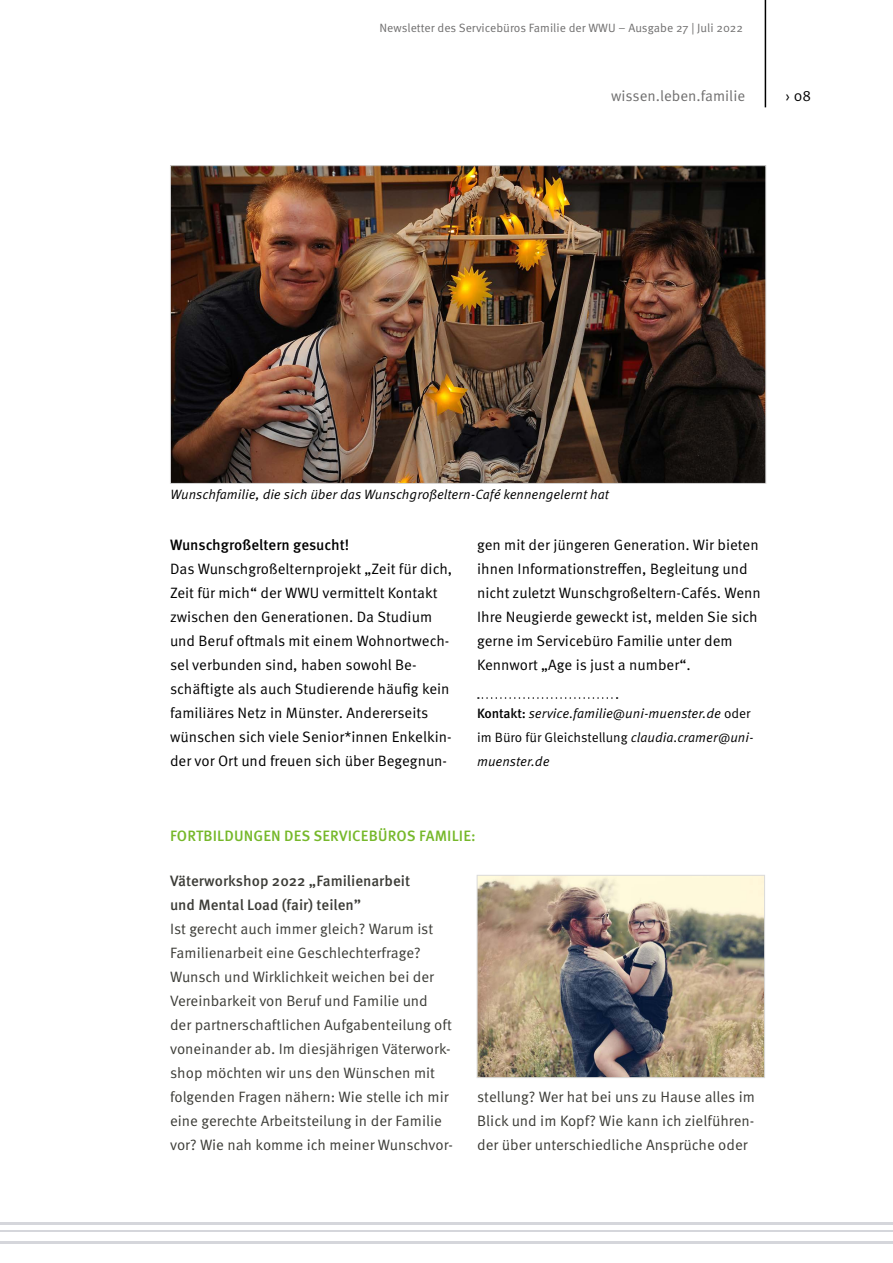
<style>
.page{position:relative;width:893px;height:1263px;background:#fff}
.page>*{position:absolute;margin:0;border:0;box-sizing:border-box;transform-origin:0 0}
.t1{font:15px/24px "Meta OT";color:#000}
.t2{font:15px/24px "Meta OT";color:#3c3c37}
.t3{font:500 15px/24px "Meta OT";color:#3c3c37}
.t4{font:500 15px "Meta OT";letter-spacing:.01em;color:#76b82a}
.t5{font:500 15px "Meta OT";letter-spacing:-.005em;color:#000}
.t6{font:15px "Meta OT";color:#706f6f}
.t7{font:italic 13.5px/24px "Meta OT";color:#000}
.t8{font:12px "Meta OT";color:#706f6f}
.s1{font-weight:500;font-style:normal}
.s2{font-style:normal}
</style>
<div class="page">
<hr style="left:765px;top:0;width:1px;height:107px;background:#000">
<hr style="left:0;top:1230px;width:893px;height:1px;background:#d5d6db">
<hr style="left:0;top:1241px;width:893px;height:3px;background:#d5d6db">
<hr style="left:0;top:1222px;width:893px;height:3px;background:#d5d6db">
<svg style="left:478px;top:697px;width:140px;height:2px"></svg>
<img style="left:479px;top:877px;width:284px;height:199px">
<div style="left:477px;top:875px;width:288px;height:203px;border:1px solid #dadada"></div>
<img style="left:172px;top:167px;width:592px;height:315px">
<p class="t8" style="left:380px;top:21px;width:365px">Newsletter des Servicebüros Familie der WWU – Ausgabe 27 | Juli 2022</p>
<p class="t6" style="left:611px;top:86px;width:135px">wissen.leben.familie</p>
<p class="t1" style="left:786px;top:84px;width:27px">› 08</p>
<p class="t7" style="left:171px;top:482px;width:440px">Wunschfamilie, die sich über das Wunschgroßeltern-Café kennengelernt hat</p>
<p class="t5" style="left:170px;top:535px;width:181px">Wunschgroßeltern gesucht!</p>
<p class="t1" style="left:170px;top:557px;width:284px">Das Wunschgroßelternprojekt „Zeit für dich, Zeit für mich“ der WWU vermittelt Kontakt zwischen den Generationen. Da Studium und Beruf oftmals mit einem Wohnortwech&shy;sel verbunden sind, haben sowohl Be&shy;schäftigte als auch Studierende häufig kein familiäres Netz in Münster. Andererseits wünschen sich viele Senior*innen Enkelkin&shy;der vor Ort und freuen sich über Begegnun-</p>
<p class="t1" style="left:477px;top:533px;width:285px">gen mit der jüngeren Generation. Wir bieten ihnen Informationstreffen, Begleitung und nicht zuletzt Wunschgroßeltern-Cafés. Wenn Ihre Neugierde geweckt ist, melden Sie sich gerne im Servicebüro Familie unter dem Kennwort „Age is just a number“.</p>
<p class="t7" style="left:477px;top:701px;width:278px"><span class="s1">Kontakt:</span> service.familie@uni-muenster.de <span class="s2">oder im Büro für Gleichstellung</span> claudia.cramer@uni&shy;muenster.de</p>
<p class="t4" style="left:170px;top:826px;width:307px">FORTBILDUNGEN DES SERVICEBÜROS FAMILIE:</p>
<p class="t3" style="left:170px;top:869px;width:242px">Väterworkshop 2022 „Familienarbeit und Mental Load (fair) teilen”</p>
<p class="t2" style="left:170px;top:917px;width:284px">Ist gerecht auch immer gleich? Warum ist Familienarbeit eine Geschlechterfrage?<br>Wunsch und Wirklichkeit weichen bei der Vereinbarkeit von Beruf und Familie und<br>der partnerschaftlichen Aufgabenteilung oft voneinander ab. Im diesjährigen Väterwork&shy;shop möchten wir uns den Wünschen mit folgenden Fragen nähern: Wie stelle ich mir eine gerechte Arbeitsteilung in der Familie vor? Wie nah komme ich meiner Wunschvor-</p>
<p class="t2" style="left:477px;top:1085px;width:279px;text-align:justify">stellung? Wer hat bei uns zu Hause alles im Blick und im Kopf? Wie kann ich zielführen&shy;der über unterschiedliche Ansprüche oder</p>
</div>
